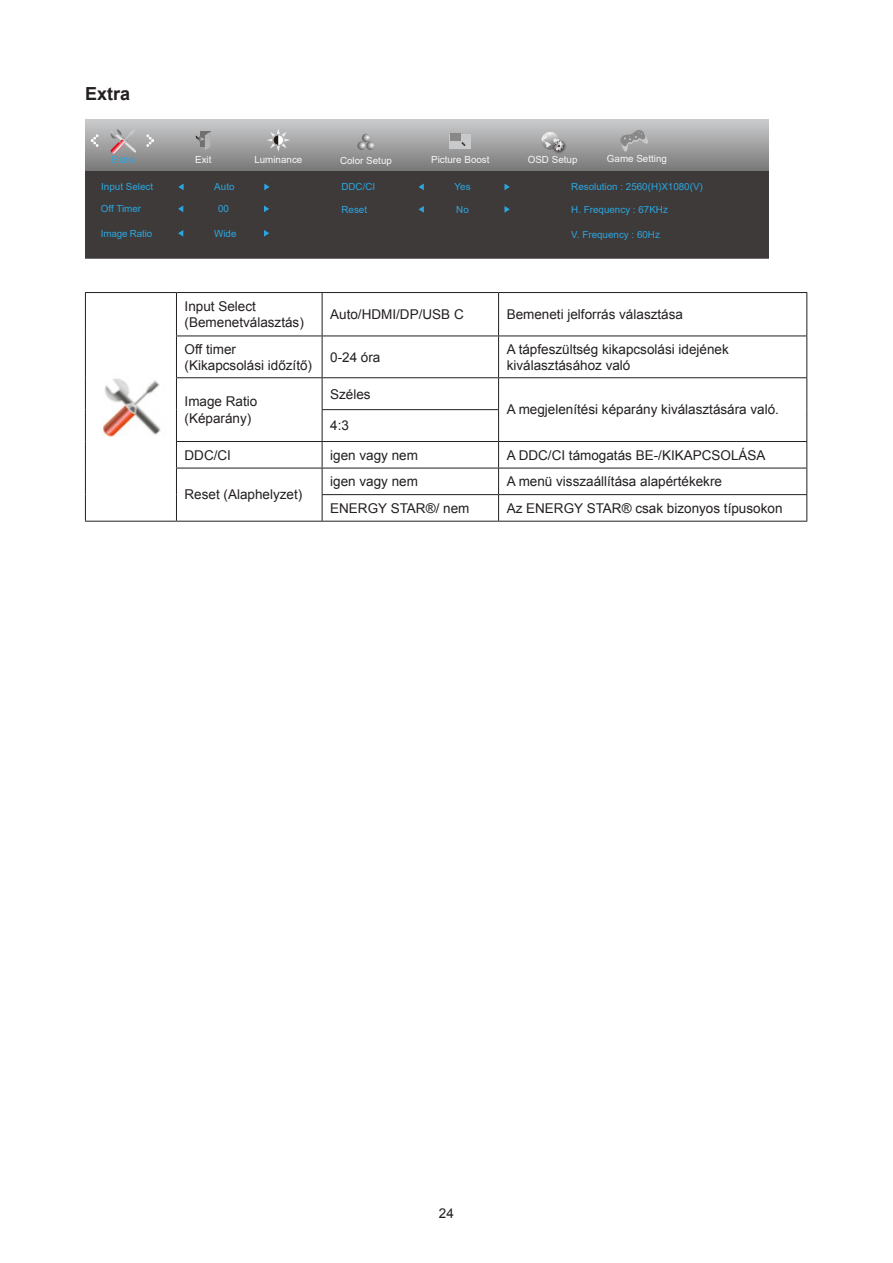
<style>
.page{position:relative;width:893px;height:1263px;background:#fff}
.page>*{position:absolute;margin:0;border:0;box-sizing:border-box;transform-origin:0 0}
.Heading_3{font:700 18px "Arial";color:#231f20}
.无间隔{font:13.5px/16.2px "Arial";color:#231f20}
.正文_text-1{font:13.5px "Arial";color:#231f20}
.t1{font:9.75px "Arial";color:#2ca6e0}
.t2{font:9.75px "Arial";color:#f7f7f7}
</style>
<div class="page">
<svg style="left:85px;top:119px;width:683px;height:53px;background:#9f9fa0"></svg>
<div style="left:85px;top:172px;width:683px;height:86px;background:#3e3a39"></div>
<svg style="left:91px;top:134px;width:8px;height:13px"></svg>
<svg style="left:146px;top:134px;width:8px;height:13px"></svg>
<div style="left:450px;top:134px;width:21px;height:15px;background:#c8c9ca"></div>
<div style="left:450px;top:134px;width:10px;height:7px;background:#888"></div>
<svg style="left:461px;top:142px;width:5px;height:4px"></svg>
<img style="left:551px;top:138px;width:18px;height:18px">
<svg style="left:541px;top:132px;width:23px;height:19px"></svg>
<svg style="left:196px;top:132px;width:15px;height:18px"></svg>
<svg style="left:267px;top:128px;width:23px;height:24px"></svg>
<svg style="left:357px;top:134px;width:18px;height:16px"></svg>
<svg style="left:178px;top:205px;width:5px;height:7px"></svg>
<svg style="left:264px;top:205px;width:5px;height:7px"></svg>
<svg style="left:178px;top:184px;width:6px;height:6px"></svg>
<svg style="left:264px;top:184px;width:6px;height:6px"></svg>
<svg style="left:178px;top:230px;width:5px;height:7px"></svg>
<svg style="left:264px;top:230px;width:5px;height:7px"></svg>
<svg style="left:419px;top:184px;width:5px;height:6px"></svg>
<svg style="left:504px;top:184px;width:6px;height:6px"></svg>
<svg style="left:419px;top:206px;width:5px;height:7px"></svg>
<svg style="left:504px;top:206px;width:6px;height:7px"></svg>
<svg style="left:110px;top:129px;width:28px;height:25px"></svg>
<svg style="left:620px;top:130px;width:28px;height:22px"></svg>
<hr style="left:85px;top:292px;width:91px;height:1px;background:#231f20">
<hr style="left:85px;top:293px;width:1px;height:43px;background:#231f20">
<hr style="left:176px;top:292px;width:146px;height:1px;background:#231f20">
<hr style="left:176px;top:293px;width:1px;height:43px;background:#231f20">
<hr style="left:322px;top:292px;width:177px;height:1px;background:#231f20">
<hr style="left:322px;top:293px;width:1px;height:43px;background:#231f20">
<hr style="left:499px;top:292px;width:308px;height:1px;background:#231f20">
<hr style="left:498px;top:293px;width:1px;height:43px;background:#231f20">
<hr style="left:806px;top:293px;width:1px;height:43px;background:#231f20">
<hr style="left:85px;top:336px;width:1px;height:42px;background:#231f20">
<hr style="left:176px;top:336px;width:146px;height:1px;background:#231f20">
<hr style="left:176px;top:336px;width:1px;height:41px;background:#231f20">
<hr style="left:322px;top:336px;width:177px;height:1px;background:#231f20">
<hr style="left:322px;top:336px;width:1px;height:41px;background:#231f20">
<hr style="left:499px;top:336px;width:308px;height:1px;background:#231f20">
<hr style="left:498px;top:336px;width:1px;height:41px;background:#231f20">
<hr style="left:806px;top:336px;width:1px;height:41px;background:#231f20">
<hr style="left:85px;top:378px;width:1px;height:32px;background:#231f20">
<hr style="left:176px;top:377px;width:146px;height:1px;background:#231f20">
<hr style="left:176px;top:378px;width:1px;height:32px;background:#231f20">
<hr style="left:322px;top:377px;width:177px;height:1px;background:#231f20">
<hr style="left:322px;top:378px;width:1px;height:31px;background:#231f20">
<hr style="left:499px;top:377px;width:308px;height:1px;background:#231f20">
<hr style="left:498px;top:378px;width:1px;height:31px;background:#231f20">
<hr style="left:806px;top:378px;width:1px;height:32px;background:#231f20">
<hr style="left:85px;top:410px;width:1px;height:31px;background:#231f20">
<hr style="left:176px;top:410px;width:1px;height:31px;background:#231f20">
<hr style="left:322px;top:409px;width:177px;height:1px;background:#231f20">
<hr style="left:322px;top:410px;width:1px;height:31px;background:#231f20">
<hr style="left:498px;top:410px;width:1px;height:31px;background:#231f20">
<hr style="left:806px;top:410px;width:1px;height:31px;background:#231f20">
<hr style="left:176px;top:441px;width:146px;height:1px;background:#231f20">
<hr style="left:322px;top:441px;width:177px;height:1px;background:#231f20">
<hr style="left:499px;top:441px;width:308px;height:1px;background:#231f20">
<hr style="left:176px;top:468px;width:146px;height:1px;background:#231f20">
<hr style="left:322px;top:468px;width:177px;height:1px;background:#231f20">
<hr style="left:499px;top:468px;width:308px;height:1px;background:#231f20">
<svg style="left:85px;top:441px;width:1px;height:80px"></svg>
<svg style="left:176px;top:442px;width:1px;height:79px"></svg>
<hr style="left:322px;top:494px;width:177px;height:1px;background:#231f20">
<svg style="left:322px;top:442px;width:1px;height:79px"></svg>
<hr style="left:499px;top:494px;width:308px;height:1px;background:#231f20">
<svg style="left:498px;top:442px;width:1px;height:79px"></svg>
<svg style="left:806px;top:442px;width:1px;height:79px"></svg>
<hr style="left:85px;top:521px;width:91px;height:1px;background:#231f20">
<hr style="left:176px;top:521px;width:146px;height:1px;background:#231f20">
<hr style="left:322px;top:521px;width:177px;height:1px;background:#231f20">
<hr style="left:499px;top:521px;width:308px;height:1px;background:#231f20">
<img style="left:102px;top:378px;width:59px;height:59px">
<p class="Heading_3" style="left:85px;top:82px;width:47px">Extra</p>
<p class="t1" style="left:112px;top:153px;width:24px">Extra</p>
<p class="t2" style="left:607px;top:152px;width:62px">Game Setting</p>
<p class="t2" style="left:195px;top:153px;width:18px">Exit</p>
<p class="t2" style="left:254px;top:153px;width:50px">Luminance</p>
<p class="t2" style="left:340px;top:153px;width:53px">Color Setup</p>
<p class="t2" style="left:431px;top:153px;width:60px">Picture Boost</p>
<p class="t2" style="left:528px;top:153px;width:51px">OSD Setup</p>
<p class="t1" style="left:101px;top:180px;width:53px">Input Select</p>
<p class="t1" style="left:214px;top:180px;width:22px">Auto</p>
<p class="t1" style="left:101px;top:227px;width:53px">Image Ratio</p>
<p class="t1" style="left:214px;top:227px;width:24px">Wide</p>
<p class="t1" style="left:101px;top:202px;width:42px">Off Timer</p>
<p class="t1" style="left:218px;top:202px;width:12px">00</p>
<p class="t1" style="left:341px;top:180px;width:35px">DDC/CI</p>
<p class="t1" style="left:455px;top:180px;width:18px">Yes</p>
<p class="t1" style="left:341px;top:203px;width:27px">Reset</p>
<p class="t1" style="left:456px;top:203px;width:14px">No</p>
<p class="t1" style="left:571px;top:180px;width:133px">Resolution : 2560(H)X1080(V)</p>
<p class="t1" style="left:571px;top:203px;width:98px">H. Frequency : 67KHz</p>
<p class="t1" style="left:571px;top:228px;width:90px">V. Frequency : 60Hz</p>
<p class="无间隔" style="left:185px;top:298px;width:121px">Input Select (Bemenetválasztás)</p>
<p class="正文_text-1" style="left:330px;top:305px;width:135px">Auto/HDMI/DP/USB C</p>
<p class="正文_text-1" style="left:507px;top:305px;width:178px">Bemeneti jelforrás választása</p>
<p class="无间隔" style="left:185px;top:341px;width:129px">Off timer (Kikapcsolási időzítő)</p>
<p class="无间隔" style="left:330px;top:349px;width:52px">0-24 óra</p>
<p class="无间隔" style="left:507px;top:341px;width:224px">A tápfeszültség kikapcsolási idejének kiválasztásához való</p>
<p class="无间隔" style="left:185px;top:394px;width:74px">Image Ratio (Képarány)</p>
<p class="无间隔" style="left:330px;top:386px;width:42px">Széles</p>
<p class="无间隔" style="left:507px;top:402px;width:274px">A megjelenítési képarány kiválasztására való.</p>
<p class="正文_text-1" style="left:330px;top:417px;width:20px">4:3</p>
<p class="无间隔" style="left:185px;top:447px;width:48px">DDC/CI</p>
<p class="无间隔" style="left:330px;top:447px;width:89px">igen vagy nem</p>
<p class="无间隔" style="left:507px;top:447px;width:260px">A DDC/CI támogatás BE-/KIKAPCSOLÁSA</p>
<p class="无间隔" style="left:185px;top:487px;width:119px">Reset (Alaphelyzet)</p>
<p class="无间隔" style="left:330px;top:473px;width:89px">igen vagy nem</p>
<p class="无间隔" style="left:507px;top:473px;width:217px">A menü visszaállítása alapértékekre</p>
<p class="无间隔" style="left:330px;top:500px;width:141px">ENERGY STAR®/ nem</p>
<p class="无间隔" style="left:507px;top:500px;width:277px">Az ENERGY STAR® csak bizonyos típusokon</p>
<p class="无间隔" style="left:439px;top:1205px;width:17px">24</p>
</div>
